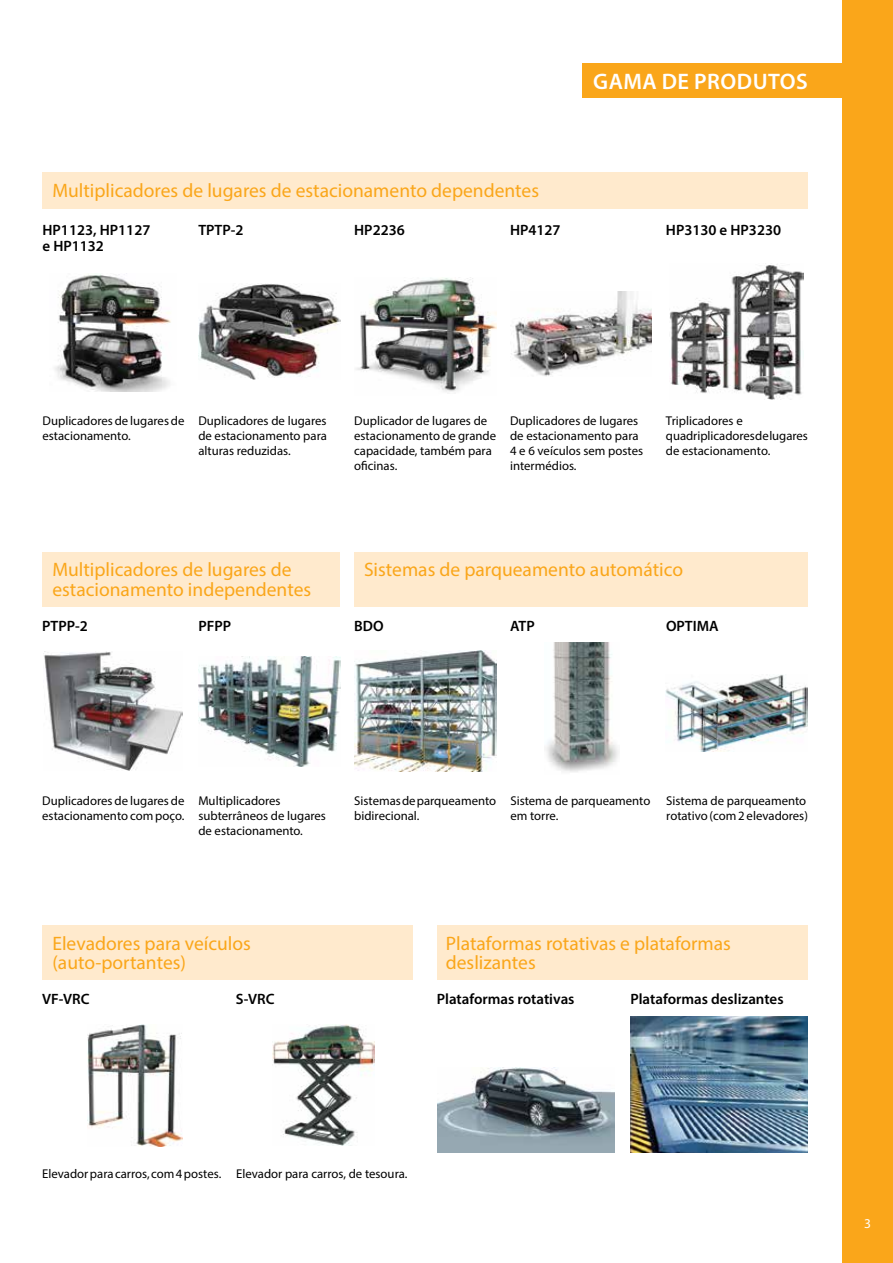
<style>
.page{position:relative;width:893px;height:1263px;background:#fff}
.page>*{position:absolute;margin:0;border:0;box-sizing:border-box;transform-origin:0 0}
.t1{font:600 22.5px "Myriad Pro";letter-spacing:.02em;color:#fff}
.t2{font:19.5px/19.5px "Myriad Pro";color:#faa61a}
.t3{font:600 15px/16.5px "Myriad Pro";color:#000}
.t4{font:13.5px "Myriad Pro";color:#fff}
.t5{font:12.75px/15px "Myriad Pro";color:#000}
</style>
<div class="page">
<div style="left:842px;top:0;width:51px;height:1263px;background:#faa61a"></div>
<div style="left:583px;top:64px;width:260px;height:34px;background:#faa61a"></div>
<div style="left:43px;top:172px;width:765px;height:36px;background:#ffeacd"></div>
<img style="left:55px;top:273px;width:116px;height:118px">
<img style="left:198px;top:284px;width:142px;height:95px">
<img style="left:356px;top:277px;width:140px;height:115px">
<img style="left:511px;top:292px;width:141px;height:84px">
<img style="left:670px;top:265px;width:134px;height:134px">
<div style="left:43px;top:552px;width:297px;height:54px;background:#ffeacd"></div>
<img style="left:44px;top:652px;width:138px;height:119px">
<img style="left:198px;top:656px;width:142px;height:110px">
<div style="left:354px;top:552px;width:454px;height:54px;background:#ffeacd"></div>
<img style="left:354px;top:651px;width:142px;height:121px">
<img style="left:546px;top:643px;width:73px;height:129px">
<div style="left:43px;top:925px;width:370px;height:55px;background:#ffeacd"></div>
<img style="left:87px;top:1025px;width:96px;height:121px">
<img style="left:272px;top:1025px;width:103px;height:120px">
<div style="left:438px;top:925px;width:370px;height:55px;background:#ffeacd"></div>
<img style="left:438px;top:1067px;width:176px;height:85px">
<img style="left:630px;top:1016px;width:177px;height:136px">
<img style="left:666px;top:674px;width:142px;height:77px">
<h1 class="t1" style="left:593px;top:67px;width:216px">GAMA DE PRODUTOS</h1>
<h2 class="t2" style="left:52px;top:180px;width:488px">Multiplicadores de lugares de estacionamento dependentes</h2>
<p class="t3" style="left:43px;top:221px;width:109px">HP1123, HP1127 e HP1132</p>
<p class="t3" style="left:198px;top:221px;width:47px">TPTP-2</p>
<p class="t3" style="left:354px;top:221px;width:52px">HP2236</p>
<p class="t3" style="left:510px;top:221px;width:52px">HP4127</p>
<p class="t3" style="left:666px;top:221px;width:117px">HP3130 e HP3230</p>
<p class="t5" style="left:43px;top:413px;width:144px">Duplicadores de lugares de estacionamento.</p>
<p class="t5" style="left:198px;top:413px;width:130px;text-align:justify">Duplicadores de lugares de estacionamento para alturas reduzidas.</p>
<p class="t5" style="left:354px;top:413px;width:144px">Duplicador de lugares de estacionamento de grande capacidade, também para oficinas.</p>
<p class="t5" style="left:510px;top:413px;width:135px">Duplicadores de lugares de estacionamento para<br>4 e 6 veículos sem postes intermédios.</p>
<p class="t5" style="left:666px;top:413px;width:143px">Triplicadores e quadriplicadores de lugares de estacionamento.</p>
<h2 class="t2" style="left:52px;top:560px;width:260px">Multiplicadores de lugares de estacionamento independentes</h2>
<p class="t3" style="left:42px;top:617px;width:47px">PTPP-2</p>
<p class="t3" style="left:198px;top:617px;width:34px">PFPP</p>
<h2 class="t2" style="left:364px;top:560px;width:321px">Sistemas de parqueamento automático</h2>
<p class="t3" style="left:354px;top:617px;width:31px">BDO</p>
<p class="t3" style="left:510px;top:617px;width:26px">ATP</p>
<p class="t3" style="left:666px;top:617px;width:54px">OPTIMA</p>
<p class="t5" style="left:42px;top:792px;width:144px">Duplicadores de lugares de estacionamento com poço.</p>
<p class="t5" style="left:198px;top:792px;width:129px">Multiplicadores subterrâneos de lugares de estacionamento.</p>
<p class="t5" style="left:354px;top:792px;width:144px">Sistemas de parqueamento bidirecional.</p>
<p class="t5" style="left:510px;top:792px;width:141px">Sistema de parqueamento em torre.</p>
<p class="t5" style="left:666px;top:792px;width:143px">Sistema de parqueamento rotativo (com 2 elevadores)</p>
<h2 class="t2" style="left:52px;top:933px;width:200px">Elevadores para veículos (auto-portantes)</h2>
<p class="t3" style="left:42px;top:990px;width:49px">VF-VRC</p>
<p class="t3" style="left:236px;top:990px;width:40px">S-VRC</p>
<h2 class="t2" style="left:446px;top:933px;width:287px">Plataformas rotativas e plataformas deslizantes</h2>
<p class="t3" style="left:437px;top:990px;width:139px">Plataformas rotativas</p>
<p class="t3" style="left:630px;top:990px;width:155px">Plataformas deslizantes</p>
<p class="t5" style="left:42px;top:1166px;width:367px">Elevador para carros, com 4 postes. Elevador para carros, de tesoura.</p>
<p class="t4" style="left:864px;top:1215px;width:8px">3</p>
</div>
